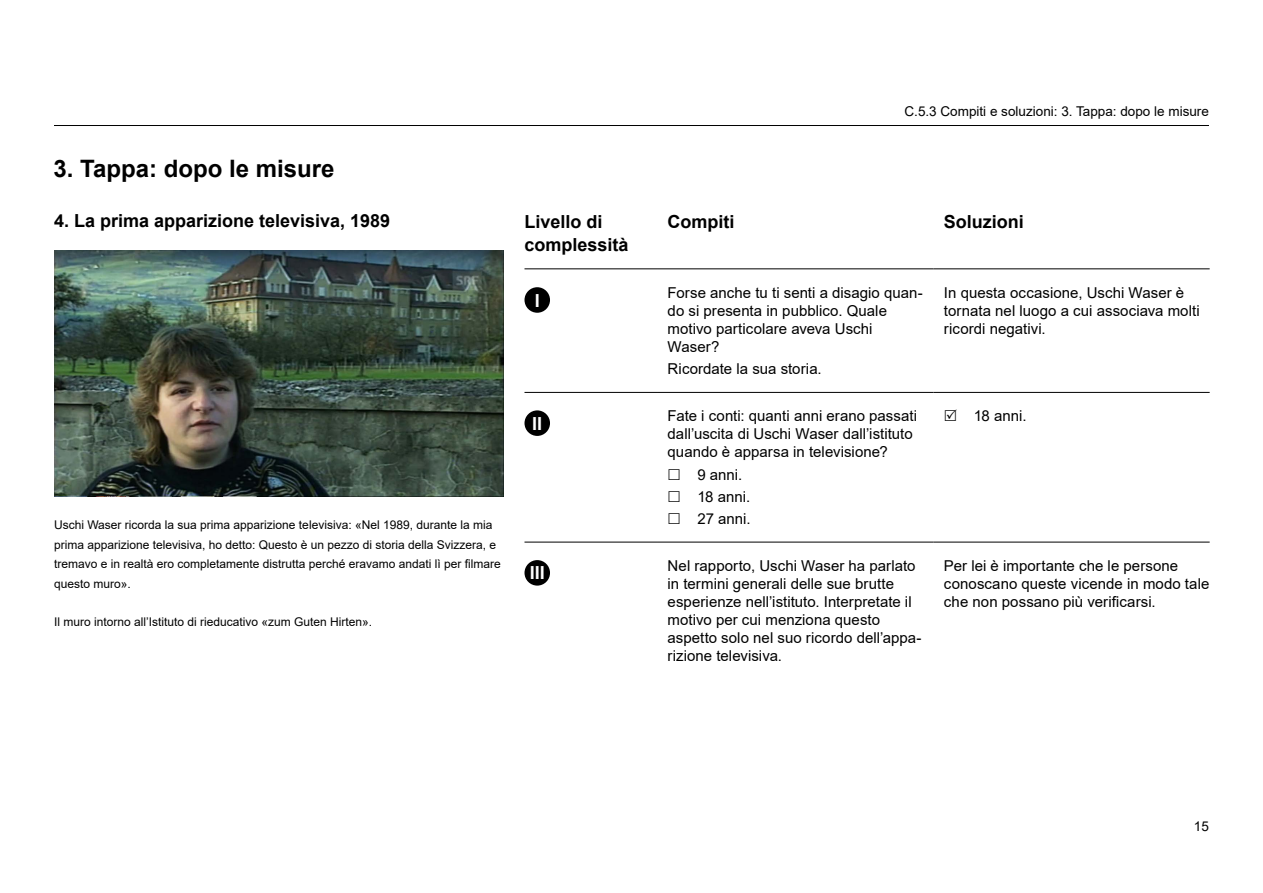
<style>
.page{position:relative;width:1263px;height:893px;background:#fff}
.page>*{position:absolute;margin:0;border:0;box-sizing:border-box;transform-origin:0 0}
.t1{font:700 24px "Arial";color:#000}
.t2{font:700 18px/22.5px "Arial";color:#000}
.t3{font:700 18px "Arial";color:#fff}
.t4{font:15px/18px "Arial";color:#000}
.t5{font:13.5px "Arial";color:#000}
.t6{font:12px/19.6px "Arial";color:#000}
</style>
<div class="page">
<hr style="left:54px;top:125px;width:1155px;height:1px;background:#000">
<hr style="left:524px;top:392px;width:133px;height:1px;background:#000">
<hr style="left:657px;top:392px;width:276px;height:1px;background:#000">
<hr style="left:933px;top:392px;width:277px;height:1px;background:#000">
<hr style="left:524px;top:542px;width:133px;height:1px;background:#000">
<hr style="left:657px;top:542px;width:276px;height:1px;background:#000">
<hr style="left:933px;top:542px;width:277px;height:1px;background:#000">
<hr style="left:524px;top:268px;width:133px;height:1px;background:#000">
<hr style="left:657px;top:268px;width:276px;height:1px;background:#000">
<hr style="left:933px;top:268px;width:277px;height:1px;background:#000">
<div style="left:524px;top:287px;width:26px;height:26px;background:#000;border-radius:50%"></div>
<div style="left:524px;top:410px;width:26px;height:26px;background:#000;border-radius:50%"></div>
<div style="left:524px;top:560px;width:26px;height:26px;background:#000;border-radius:50%"></div>
<img style="left:54px;top:250px;width:449px;height:247px">
<h1 class="t1" style="left:54px;top:152px;width:282px">3. Tappa: dopo le misure</h1>
<p class="t2" style="left:54px;top:210px;width:338px">4. La prima apparizione televisiva, 1989</p>
<p class="t6" style="left:54px;top:515px;width:448px">Uschi Waser ricorda la sua prima apparizione televisiva: «Nel 1989, durante la mia prima apparizione televisiva, ho detto: Questo è un pezzo di storia della Svizzera, e tremavo e in realtà ero completamente distrutta perché eravamo andati lì per filmare questo muro».</p>
<p class="t6" style="left:54px;top:612px;width:320px">Il muro intorno all’Istituto di rieducativo «zum Guten Hirten».</p>
<p class="t5" style="left:904px;top:102px;width:306px">C.5.3 Compiti e soluzioni: 3. Tappa: dopo le misure</p>
<p class="t2" style="left:524px;top:211px;width:106px">Livello di complessità</p>
<p class="t2" style="left:668px;top:211px;width:68px">Compiti</p>
<p class="t2" style="left:944px;top:211px;width:82px">Soluzioni</p>
<p class="t3" style="left:535px;top:288px;width:7px">I</p>
<p class="t4" style="left:668px;top:284px;width:257px">Forse anche tu ti senti a disagio quan&shy;do si presenta in pubblico. Quale motivo particolare aveva Uschi<br>Waser?</p>
<p class="t4" style="left:668px;top:360px;width:156px">Ricordate la sua storia.</p>
<p class="t4" style="left:944px;top:284px;width:257px">In questa occasione, Uschi Waser è tornata nel luogo a cui associava molti ricordi negativi.</p>
<p class="t3" style="left:532px;top:411px;width:12px">II</p>
<p class="t4" style="left:668px;top:407px;width:251px">Fate i conti: quanti anni erano passati dall’uscita di Uschi Waser dall’istituto quando è apparsa in televisione?</p>
<p class="t4" style="left:697px;top:463px;width:55px;line-height:22.2px">9 anni.<br>18 anni.<br>27 anni.</p>
<p class="t4" style="left:974px;top:407px;width:54px">18 anni.</p>
<p class="t3" style="left:530px;top:560px;width:17px">III</p>
<p class="t4" style="left:668px;top:557px;width:255px">Nel rapporto, Uschi Waser ha parlato in termini generali delle sue brutte esperienze nell’istituto. Interpretate il motivo per cui menziona questo aspetto solo nel suo ricordo dell’appa&shy;rizione televisiva.</p>
<p class="t4" style="left:944px;top:557px;width:267px">Per lei è importante che le persone conoscano queste vicende in modo tale che non possano più verificarsi.</p>
<p class="t5" style="left:1194px;top:817px;width:17px">15</p>
</div>
